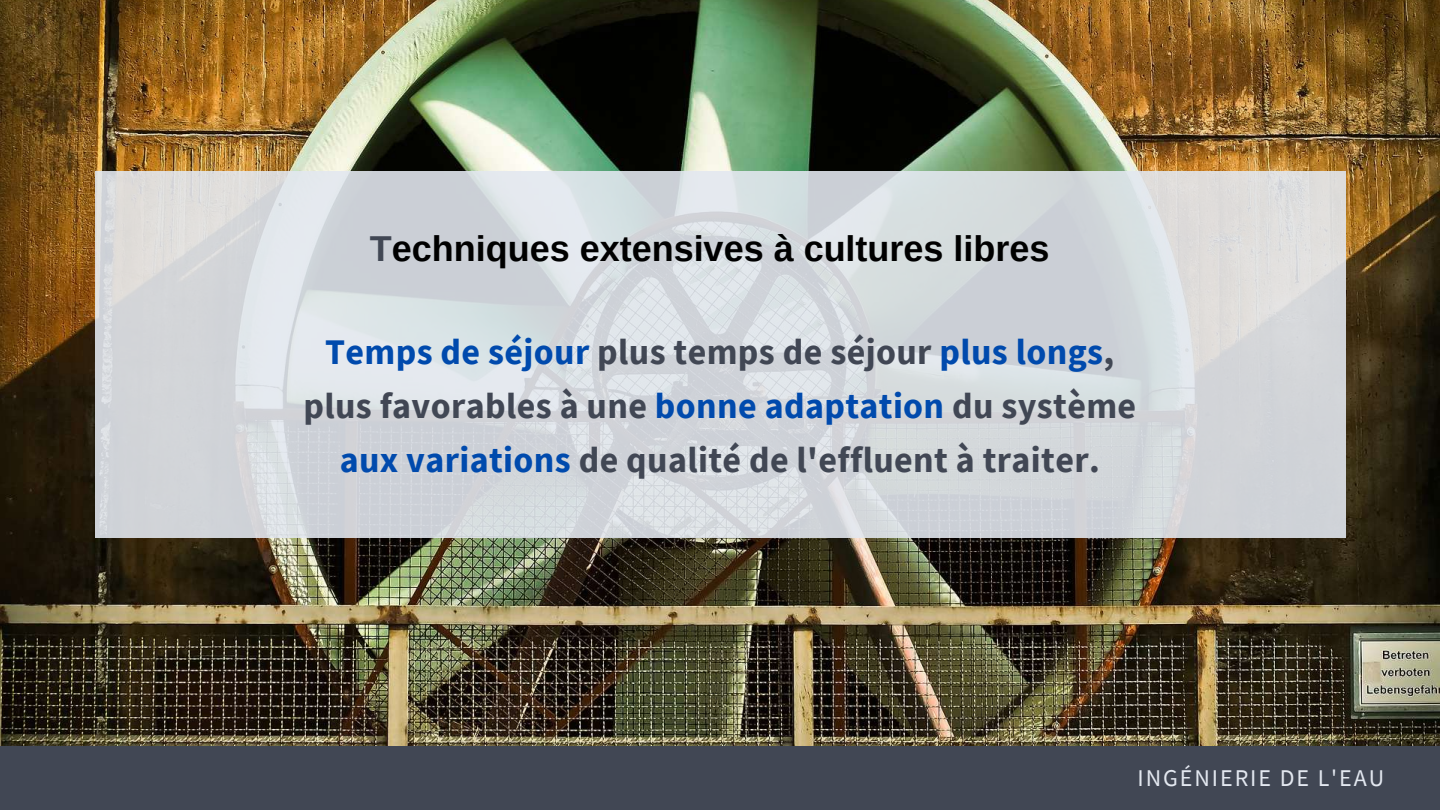
<style>
.page{position:relative;width:1440px;height:810px;background:#fff}
.page>*{position:absolute;margin:0;border:0;box-sizing:border-box;transform-origin:0 0}
.t1{font:700 36px/54px "Source Sans Pro";letter-spacing:.01em;color:#414754;text-align:center}
.t2{font:700 36px "Arimo";color:#000}
.t3{font:24px "Source Sans Pro";letter-spacing:.08em;color:#e3e8f0}
.s1{color:#414754}
.s2{color:#004aad}
</style>
<div class="page">
<img style="left:0;top:0;width:1440px;height:746px">
<div style="left:0;top:746px;width:1440px;height:64px;background:#414754"></div>
<svg style="left:95px;top:171px;width:1250px;height:367px;background:#d5d9dd"></svg>
<p class="t2" style="left:370px;top:229px;width:681px"><span class="s1">T</span>echniques extensives à cultures libres</p>
<p class="t1" style="left:303px;top:324px;width:834px"><span class="s2">Temps de séjour</span> plus temps de séjour <span class="s2">plus longs</span>, plus favorables à une <span class="s2">bonne adaptation</span> du système <span class="s2">aux variations</span> de qualité de l'effluent à traiter.</p>
<p class="t3" style="left:1137px;top:763px;width:248px">INGÉNIERIE DE L'EAU</p>
</div>
